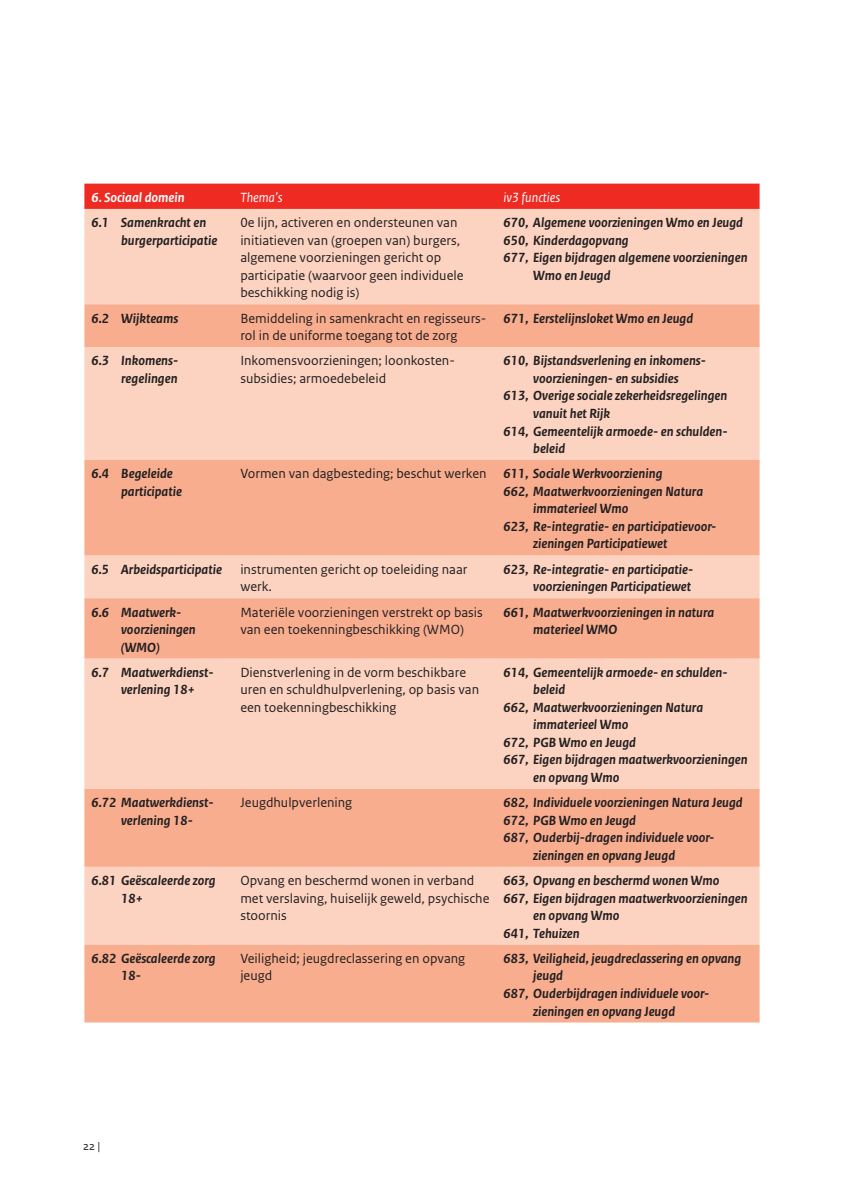
<style>
.page{position:relative;width:844px;height:1191px;background:#fff}
.page>*{position:absolute;margin:0;border:0;box-sizing:border-box;transform-origin:0 0}
._32_RO_Tabel_Broodte{font:italic 700 14px/17.5px "Rijksoverheid Sans Text";color:#231f20}
._32_RO_Tabel_Broodte-2{font:14px/17.5px "Rijksoverheid Sans Text";color:#231f20}
._32_RO_Tabel_Broodte-3{font:italic 14px "Rijksoverheid Sans Text";color:#fff}
._32_RO_Tabel_Broodte-4{font:italic 700 14px "Rijksoverheid Sans Text";color:#fff}
.t1{font:12.25px "Rijksoverheid Sans Text";color:#231f20}
</style>
<div class="page">
<div style="left:84px;top:184px;width:675px;height:25px;background:#ee2a23"></div>
<div style="left:84px;top:209px;width:675px;height:95px;background:#fcd3c1"></div>
<svg style="left:84px;top:304px;width:675px;height:718px;background:#fac0a8"></svg>
<p class="_32_RO_Tabel_Broodte-4" style="left:91px;top:189px;width:95px">6. Sociaal domein</p>
<p class="_32_RO_Tabel_Broodte-3" style="left:240px;top:189px;width:44px">Thema’s</p>
<p class="_32_RO_Tabel_Broodte-3" style="left:503px;top:189px;width:58px">iv3 functies</p>
<p class="_32_RO_Tabel_Broodte" style="left:121px;top:214px;width:98px;text-indent:-30px">6.1 Samenkracht en burgerparticipatie</p>
<p class="_32_RO_Tabel_Broodte-2" style="left:240px;top:214px;width:225px">0e lijn, activeren en ondersteunen van initiatieven van (groepen van) burgers, algemene voorzieningen gericht op participatie (waarvoor geen individuele beschikking nodig is)</p>
<p class="_32_RO_Tabel_Broodte" style="left:503px;top:214px;width:241px">670, Algemene voorzieningen Wmo en Jeugd</p>
<p class="_32_RO_Tabel_Broodte" style="left:503px;top:232px;width:127px">650, Kinderdagopvang</p>
<p class="_32_RO_Tabel_Broodte" style="left:533px;top:249px;width:216px;text-indent:-30px">677, Eigen bijdragen algemene voorzieningen<br>Wmo en Jeugd</p>
<p class="_32_RO_Tabel_Broodte" style="left:91px;top:309px;width:88px">6.2 Wijkteams</p>
<p class="_32_RO_Tabel_Broodte-2" style="left:240px;top:309px;width:247px">Bemiddeling in samenkracht en regisseurs&shy;rol in de uniforme toegang tot de zorg</p>
<p class="_32_RO_Tabel_Broodte" style="left:503px;top:309px;width:191px">671, Eerstelijnsloket Wmo en Jeugd</p>
<p class="_32_RO_Tabel_Broodte" style="left:91px;top:352px;width:88px;text-align:right">6.3 Inkomens&shy;regelingen</p>
<p class="_32_RO_Tabel_Broodte-2" style="left:240px;top:352px;width:216px">Inkomensvoorzieningen; loonkosten&shy;subsidies; armoedebeleid</p>
<p class="_32_RO_Tabel_Broodte" style="left:503px;top:352px;width:204px">610, Bijstandsverlening en inkomens-</p>
<p class="_32_RO_Tabel_Broodte" style="left:533px;top:370px;width:147px">voorzieningen- en subsidies</p>
<p class="_32_RO_Tabel_Broodte" style="left:533px;top:387px;width:195px;text-indent:-30px">613, Overige sociale zekerheidsregelingen vanuit het Rijk</p>
<p class="_32_RO_Tabel_Broodte" style="left:533px;top:422px;width:196px;text-indent:-30px">614, Gemeentelijk armoede- en schulden&shy;beleid</p>
<p class="_32_RO_Tabel_Broodte" style="left:121px;top:465px;width:62px;text-indent:-30px">6.4 Begeleide participatie</p>
<p class="_32_RO_Tabel_Broodte-2" style="left:240px;top:465px;width:248px">Vormen van dagbesteding; beschut werken</p>
<p class="_32_RO_Tabel_Broodte" style="left:503px;top:465px;width:160px">611, Sociale Werkvoorziening</p>
<p class="_32_RO_Tabel_Broodte" style="left:533px;top:483px;width:171px;text-indent:-30px">662, Maatwerkvoorzieningen Natura immaterieel Wmo</p>
<p class="_32_RO_Tabel_Broodte" style="left:533px;top:518px;width:185px;text-indent:-30px">623, Re-integratie- en participatievoor&shy;zieningen Participatiewet</p>
<p class="_32_RO_Tabel_Broodte" style="left:91px;top:560px;width:132px">6.5 Arbeidsparticipatie</p>
<p class="_32_RO_Tabel_Broodte-2" style="left:240px;top:560px;width:228px">instrumenten gericht op toeleiding naar werk.</p>
<p class="_32_RO_Tabel_Broodte" style="left:503px;top:560px;width:191px;text-align:right">623, Re-integratie- en participatie&shy;voorzieningen Participatiewet</p>
<p class="_32_RO_Tabel_Broodte" style="left:121px;top:603px;width:76px;text-indent:-30px">6.6 Maatwerk&shy;voorzieningen (WMO)</p>
<p class="_32_RO_Tabel_Broodte-2" style="left:240px;top:603px;width:244px">Materiële voorzieningen verstrekt op basis van een toekenningbeschikking (WMO)</p>
<p class="_32_RO_Tabel_Broodte" style="left:533px;top:603px;width:182px;text-indent:-30px">661, Maatwerkvoorzieningen in natura materieel WMO</p>
<p class="_32_RO_Tabel_Broodte" style="left:121px;top:664px;width:94px;text-indent:-30px">6.7 Maatwerkdienst&shy;verlening 18+</p>
<p class="_32_RO_Tabel_Broodte-2" style="left:240px;top:664px;width:240px">Dienstverlening in de vorm beschikbare uren en schuldhulpverlening, op basis van een toekenningbeschikking</p>
<p class="_32_RO_Tabel_Broodte" style="left:533px;top:664px;width:196px;text-indent:-30px">614, Gemeentelijk armoede- en schulden&shy;beleid</p>
<p class="_32_RO_Tabel_Broodte" style="left:503px;top:699px;width:201px">662, Maatwerkvoorzieningen Natura</p>
<p class="_32_RO_Tabel_Broodte" style="left:533px;top:716px;width:97px">immaterieel Wmo</p>
<p class="_32_RO_Tabel_Broodte" style="left:503px;top:734px;width:134px">672, PGB Wmo en Jeugd</p>
<p class="_32_RO_Tabel_Broodte" style="left:503px;top:751px;width:246px">667, Eigen bijdragen maatwerkvoorzieningen</p>
<p class="_32_RO_Tabel_Broodte" style="left:533px;top:769px;width:88px">en opvang Wmo</p>
<p class="_32_RO_Tabel_Broodte" style="left:121px;top:794px;width:94px;text-indent:-30px">6.72 Maatwerkdienst&shy;verlening 18-</p>
<p class="_32_RO_Tabel_Broodte-2" style="left:240px;top:794px;width:113px">Jeugdhulpverlening</p>
<p class="_32_RO_Tabel_Broodte" style="left:503px;top:794px;width:241px">682, Individuele voorzieningen Natura Jeugd</p>
<p class="_32_RO_Tabel_Broodte" style="left:503px;top:811px;width:134px">672, PGB Wmo en Jeugd</p>
<p class="_32_RO_Tabel_Broodte" style="left:503px;top:829px;width:212px">687, Ouderbij-dragen individuele voor-</p>
<p class="_32_RO_Tabel_Broodte" style="left:533px;top:846px;width:143px">zieningen en opvang Jeugd</p>
<p class="_32_RO_Tabel_Broodte" style="left:121px;top:872px;width:96px;text-indent:-30px">6.81 Geëscaleerde zorg<br>18+</p>
<p class="_32_RO_Tabel_Broodte-2" style="left:240px;top:872px;width:250px">Opvang en beschermd wonen in verband met verslaving, huiselijk geweld, psychische stoornis</p>
<p class="_32_RO_Tabel_Broodte" style="left:503px;top:872px;width:217px">663, Opvang en beschermd wonen Wmo</p>
<p class="_32_RO_Tabel_Broodte" style="left:503px;top:889px;width:246px">667, Eigen bijdragen maatwerkvoorzieningen</p>
<p class="_32_RO_Tabel_Broodte" style="left:533px;top:907px;width:88px">en opvang Wmo</p>
<p class="_32_RO_Tabel_Broodte" style="left:503px;top:924px;width:78px">641, Tehuizen</p>
<p class="_32_RO_Tabel_Broodte" style="left:121px;top:950px;width:96px;text-indent:-30px">6.82 Geëscaleerde zorg<br>18-</p>
<p class="_32_RO_Tabel_Broodte-2" style="left:240px;top:950px;width:226px">Veiligheid; jeugdreclassering en opvang jeugd</p>
<p class="_32_RO_Tabel_Broodte" style="left:503px;top:950px;width:239px">683, Veiligheid, jeugdreclassering en opvang</p>
<p class="_32_RO_Tabel_Broodte" style="left:533px;top:967px;width:31px">jeugd</p>
<p class="_32_RO_Tabel_Broodte" style="left:503px;top:985px;width:207px">687, Ouderbijdragen individuele voor-</p>
<p class="_32_RO_Tabel_Broodte" style="left:533px;top:1002px;width:143px">zieningen en opvang Jeugd</p>
<p class="t1" style="left:83px;top:1139px;width:19px">22 |</p>
</div>
